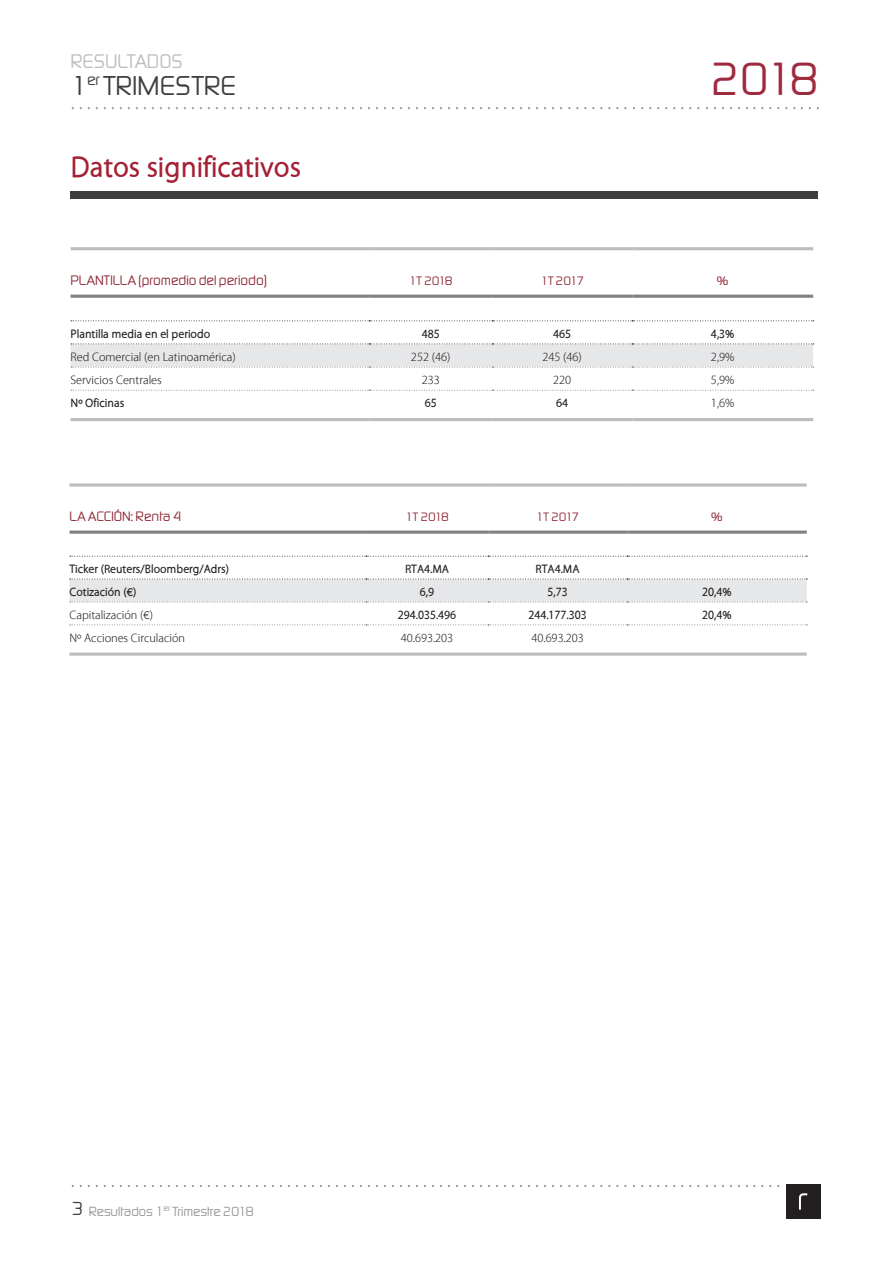
<style>
.page{position:relative;width:893px;height:1263px;background:#fff}
.page>*{position:absolute;margin:0;border:0;box-sizing:border-box;transform-origin:0 0}
.t1{font:300 48.15px "Digital Sans";color:#9f2a3d}
.t2{font:300 28.2px "Digital Sans";color:#3e3e3f}
.t3{font:700 27px "Renta 4";color:#a62035}
.t4{font:300 20.4px "Digital Sans";color:#bcbdc0}
.t5{font:300 19.5px "Digital Sans";color:#3e3e3f}
.t6{font:300 14.25px "Digital Sans";color:#8d2431}
.t7{font:300 14.1px "Digital Sans";letter-spacing:.005em;color:#8d2431}
.t8{font:300 13.65px "Digital Sans";color:#939598}
.t9{font:300 12.6px "Digital Sans";letter-spacing:-.045em;color:#8d2431}
.t10{font:11.1px "Renta 4";color:#231f20}
.t11{font:700 11.1px "Renta 4";color:#231f20}
.t12{font:700 10.95px "Renta 4";color:#231f20}
.t13{font:10.95px "Renta 4";color:#231f20}
</style>
<div class="page">
<svg style="left:72px;top:1185px;width:707px;height:2px"></svg>
<svg style="left:72px;top:107px;width:747px;height:2px"></svg>
<div style="left:786px;top:1184px;width:34px;height:34px;background:#231f20"></div>
<svg style="left:799px;top:1193px;width:8px;height:16px"></svg>
<div style="left:71px;top:191px;width:747px;height:7px;background:#3e3e3f"></div>
<svg style="left:71px;top:321px;width:742px;height:69px"></svg>
<hr style="left:71px;top:247px;width:298px;height:3px;background:#bcbdc0">
<hr style="left:369px;top:247px;width:123px;height:3px;background:#bcbdc0">
<hr style="left:492px;top:247px;width:140px;height:3px;background:#bcbdc0">
<hr style="left:632px;top:247px;width:181px;height:3px;background:#bcbdc0">
<hr style="left:71px;top:295px;width:298px;height:3px;background:#808285">
<hr style="left:369px;top:295px;width:123px;height:3px;background:#808285">
<hr style="left:492px;top:295px;width:140px;height:3px;background:#808285">
<hr style="left:632px;top:295px;width:181px;height:3px;background:#808285">
<svg style="left:71px;top:390px;width:743px;height:1px"></svg>
<hr style="left:71px;top:418px;width:298px;height:3px;background:#bcbdc0">
<hr style="left:369px;top:418px;width:123px;height:3px;background:#bcbdc0">
<hr style="left:492px;top:418px;width:140px;height:3px;background:#bcbdc0">
<hr style="left:632px;top:418px;width:181px;height:3px;background:#bcbdc0">
<svg style="left:71px;top:320px;width:743px;height:1px"></svg>
<svg style="left:71px;top:344px;width:743px;height:24px"></svg>
<svg style="left:70px;top:578px;width:737px;height:48px"></svg>
<svg style="left:70px;top:483px;width:296px;height:4px"></svg>
<svg style="left:366px;top:483px;width:122px;height:4px"></svg>
<svg style="left:488px;top:483px;width:139px;height:4px"></svg>
<svg style="left:627px;top:483px;width:180px;height:4px"></svg>
<svg style="left:70px;top:530px;width:296px;height:4px"></svg>
<svg style="left:366px;top:530px;width:122px;height:4px"></svg>
<svg style="left:488px;top:530px;width:139px;height:4px"></svg>
<svg style="left:627px;top:530px;width:180px;height:4px"></svg>
<svg style="left:70px;top:624px;width:737px;height:1px"></svg>
<svg style="left:70px;top:652px;width:296px;height:4px"></svg>
<svg style="left:366px;top:652px;width:122px;height:4px"></svg>
<svg style="left:488px;top:652px;width:139px;height:4px"></svg>
<svg style="left:627px;top:652px;width:180px;height:4px"></svg>
<svg style="left:70px;top:556px;width:737px;height:1px"></svg>
<svg style="left:70px;top:579px;width:737px;height:24px"></svg>
<h3 class="t4" style="left:71px;top:50px;width:113px">RESULTADOS</h3>
<h2 class="t2" style="left:70px;top:70px;width:168px">1<sup>er</sup> TRIMESTRE</h2>
<h3 class="t3" style="left:71px;top:151px;width:232px">Datos significativos</h3>
<h1 class="t1" style="left:710px;top:52px;width:111px">2018</h1>
<h3 class="t6" style="left:71px;top:272px;width:198px">PLANTILLA (promedio del periodo)</h3>
<p class="t9" style="left:409px;top:274px;width:45px">1T 2018</p>
<p class="t9" style="left:540px;top:274px;width:45px">1T 2017</p>
<p class="t9" style="left:717px;top:274px;width:13px">%</p>
<p class="t11" style="left:71px;top:327px;width:141px">Plantilla media en el periodo</p>
<p class="t11" style="left:422px;top:327px;width:20px">485</p>
<p class="t11" style="left:553px;top:327px;width:20px">465</p>
<p class="t11" style="left:711px;top:327px;width:25px">4,3%</p>
<p class="t10" style="left:71px;top:350px;width:167px">Red Comercial (en Latinoamérica)</p>
<p class="t10" style="left:411px;top:350px;width:41px">252 (46)</p>
<p class="t10" style="left:542px;top:350px;width:41px">245 (46)</p>
<p class="t10" style="left:711px;top:350px;width:25px">2,9%</p>
<p class="t10" style="left:71px;top:373px;width:93px">Servicios Centrales</p>
<p class="t10" style="left:422px;top:373px;width:20px">233</p>
<p class="t10" style="left:553px;top:373px;width:20px">220</p>
<p class="t10" style="left:711px;top:373px;width:25px">5,9%</p>
<p class="t11" style="left:71px;top:396px;width:55px">Nº Oficinas</p>
<p class="t11" style="left:425px;top:396px;width:14px">65</p>
<p class="t11" style="left:556px;top:396px;width:14px">64</p>
<p class="t10" style="left:711px;top:396px;width:25px">1,6%</p>
<p class="t7" style="left:70px;top:508px;width:114px">LA ACCIÓN: Renta 4</p>
<p class="t9" style="left:405px;top:510px;width:45px">1T 2018</p>
<p class="t9" style="left:536px;top:510px;width:45px">1T 2017</p>
<p class="t9" style="left:711px;top:510px;width:13px">%</p>
<p class="t12" style="left:70px;top:562px;width:161px">Ticker (Reuters/Bloomberg/Adrs)</p>
<p class="t12" style="left:405px;top:562px;width:45px">RTA4.MA</p>
<p class="t12" style="left:536px;top:562px;width:45px">RTA4.MA</p>
<p class="t12" style="left:70px;top:585px;width:68px">Cotización (€)</p>
<p class="t12" style="left:420px;top:585px;width:16px">6,9</p>
<p class="t12" style="left:547px;top:585px;width:22px">5,73</p>
<p class="t12" style="left:702px;top:585px;width:31px">20,4%</p>
<p class="t13" style="left:70px;top:608px;width:85px">Capitalización (€)</p>
<p class="t12" style="left:398px;top:608px;width:60px">294.035.496</p>
<p class="t12" style="left:528px;top:608px;width:60px">244.177.303</p>
<p class="t12" style="left:702px;top:608px;width:31px">20,4%</p>
<p class="t13" style="left:70px;top:631px;width:117px">Nº Acciones Circulación</p>
<p class="t13" style="left:401px;top:631px;width:54px">40.693.203</p>
<p class="t13" style="left:531px;top:631px;width:54px">40.693.203</p>
<h3 class="t5" style="left:72px;top:1197px;width:14px">3</h3>
<p class="t8" style="left:89px;top:1203px;width:167px">Resultados 1<sup>er</sup> Trimestre 2018</p>
</div>
